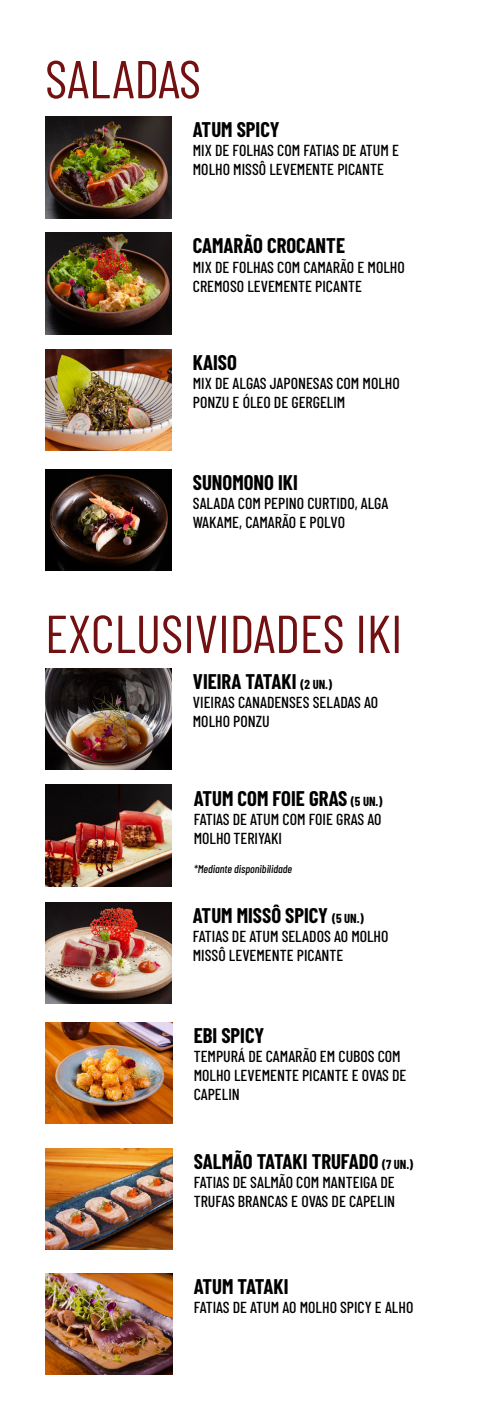
<style>
.page{position:relative;width:497px;height:1418px;background:#fff}
.page>*{position:absolute;margin:0;border:0;box-sizing:border-box;transform-origin:0 0}
.t1{font:53.25px "Barlow Condensed";color:#731012}
.t2{font:700 20.75px "Barlow Condensed";color:#000}
.t3{font:700 20.75px "Barlow Condensed";letter-spacing:-.025em;color:#000}
.t4{font:500 15.88px/19.1px "Barlow Condensed";color:#000}
.t5{font:italic 500 11.25px "Barlow Condensed";color:#000}
.s1{font-size:12.75px}
</style>
<div class="page">
<img style="left:45px;top:117px;width:126px;height:101px">
<img style="left:45px;top:233px;width:126px;height:101px">
<img style="left:45px;top:349px;width:126px;height:101px">
<img style="left:45px;top:469px;width:126px;height:101px">
<img style="left:45px;top:668px;width:126px;height:101px">
<img style="left:45px;top:902px;width:126px;height:101px">
<img style="left:45px;top:785px;width:126px;height:101px">
<img style="left:45px;top:1148px;width:127px;height:101px">
<img style="left:45px;top:1273px;width:127px;height:101px">
<img style="left:45px;top:1022px;width:127px;height:101px">
<h1 class="t1" style="left:45px;top:41px;width:157px">SALADAS</h1>
<h2 class="t2" style="left:193px;top:115px;width:88px">ATUM SPICY</h2>
<p class="t4" style="left:193px;top:140px;width:207px">MIX DE FOLHAS COM FATIAS DE ATUM E<br>MOLHO MISSÔ LEVEMENTE PICANTE</p>
<h2 class="t2" style="left:193px;top:231px;width:153px">CAMARÃO CROCANTE</h2>
<p class="t4" style="left:193px;top:256px;width:213px">MIX DE FOLHAS COM CAMARÃO E MOLHO<br>CREMOSO LEVEMENTE PICANTE</p>
<h2 class="t2" style="left:193px;top:347px;width:46px">KAISO</h2>
<p class="t4" style="left:193px;top:372px;width:208px">MIX DE ALGAS JAPONESAS COM MOLHO<br>PONZU E ÓLEO DE GERGELIM</p>
<h2 class="t2" style="left:193px;top:467px;width:106px">SUNOMONO IKI</h2>
<p class="t4" style="left:193px;top:492px;width:197px">SALADA COM PEPINO CURTIDO, ALGA<br>WAKAME, CAMARÃO E POLVO</p>
<h1 class="t1" style="left:45px;top:596px;width:358px">EXCLUSIVIDADES IKI</h1>
<h2 class="t2" style="left:193px;top:666px;width:140px">VIEIRA TATAKI <span class="s1">(2 UN.)</span></h2>
<p class="t4" style="left:193px;top:691px;width:187px">VIEIRAS CANADENSES SELADAS AO<br>MOLHO PONZU</p>
<h2 class="t2" style="left:193px;top:783px;width:190px">ATUM COM FOIE GRAS <span class="s1">(5 UN.)</span></h2>
<p class="t4" style="left:193px;top:808px;width:189px">FATIAS DE ATUM COM FOIE GRAS AO<br>MOLHO TERIYAKI</p>
<p class="t5" style="left:193px;top:860px;width:100px">*Mediante disponibilidade</p>
<h2 class="t2" style="left:193px;top:900px;width:172px">ATUM MISSÔ SPICY <span class="s1">(5 UN.)</span></h2>
<p class="t4" style="left:193px;top:925px;width:197px">FATIAS DE ATUM SELADOS AO MOLHO<br>MISSÔ LEVEMENTE PICANTE</p>
<h2 class="t2" style="left:193px;top:1020px;width:72px">EBI SPICY</h2>
<p class="t4" style="left:193px;top:1045px;width:214px">TEMPURÁ DE CAMARÃO EM CUBOS COM<br>MOLHO LEVEMENTE PICANTE E OVAS DE<br>CAPELIN</p>
<h2 class="t2" style="left:193px;top:1146px;width:221px">SALMÃO TATAKI TRUFADO <span class="s1">(7 UN.)</span></h2>
<p class="t4" style="left:193px;top:1171px;width:203px">FATIAS DE SALMÃO COM MANTEIGA DE<br>TRUFAS BRANCAS E OVAS DE CAPELIN</p>
<h2 class="t3" style="left:193px;top:1271px;width:96px">ATUM TATAKI</h2>
<p class="t4" style="left:193px;top:1296px;width:221px">FATIAS DE ATUM AO MOLHO SPICY E ALHO</p>
</div>
